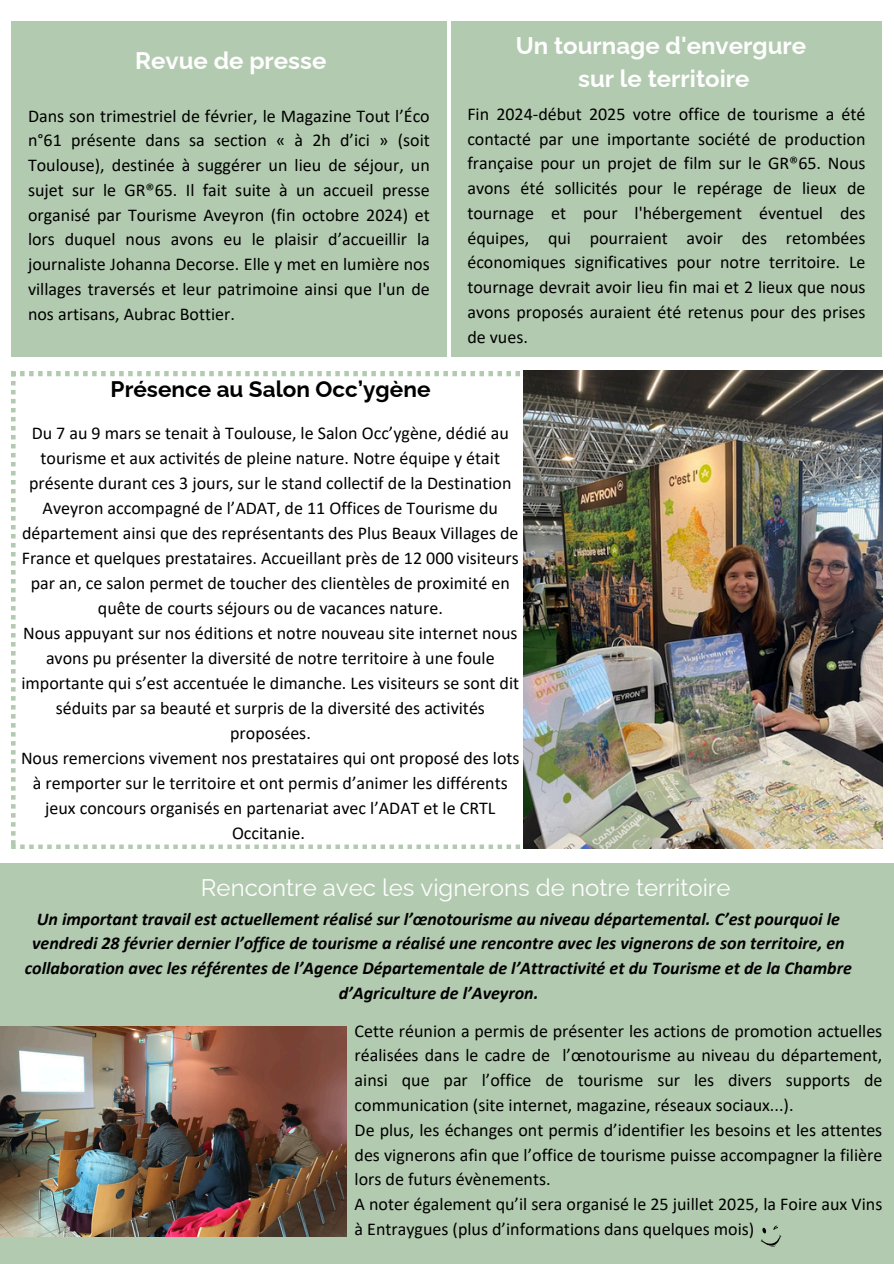
<style>
.page{position:relative;width:894px;height:1264px;background:#fff}
.page>*{position:absolute;margin:0;border:0;box-sizing:border-box;transform-origin:0 0}
.t1{font:700 24px/32.7px "Raleway";color:#fff;text-align:center}
.t2{font:24px "Raleway";color:#fff}
.t3{font:700 22.5px "Raleway";color:#000}
.t4{font:18px/24.8px "Calibri";color:#000;text-align:justify}
.t5{font:italic 700 18px/24.8px "Calibri";color:#000;text-align:center}
</style>
<div class="page">
<div style="left:0;top:863px;width:893px;height:400px;background:#b2caaf"></div>
<img style="left:0;top:1026px;width:346px;height:210px">
<svg style="left:761px;top:1225px;width:20px;height:21px"></svg>
<div style="left:11px;top:21px;width:435px;height:336px;background:#b2caaf"></div>
<div style="left:451px;top:21px;width:430px;height:336px;background:#b2caaf"></div>
<svg style="left:11px;top:372px;width:509px;height:477px"></svg>
<img style="left:523px;top:370px;width:359px;height:479px">
<h1 class="t1" style="left:135px;top:44px;width:193px">Revue de presse</h1>
<p class="t4" style="left:28px;top:105px;width:403px">Dans son trimestriel de février, le Magazine Tout l’Éco n°61 présente dans sa section « à 2h d’ici » (soit Toulouse), destinée à suggérer un lieu de séjour, un sujet sur le GR®65. Il fait suite à un accueil presse organisé par Tourisme Aveyron (fin octobre 2024) et lors duquel nous avons eu le plaisir d’accueillir la journaliste Johanna Decorse. Elle y met en lumière nos villages traversés et leur patrimoine ainsi que l'un de nos artisans, Aubrac Bottier.</p>
<h1 class="t1" style="left:515px;top:29px;width:292px">Un tournage d'envergure sur le territoire</h1>
<p class="t4" style="left:467px;top:103px;width:399px">Fin 2024-début 2025 votre office de tourisme a été contacté par une importante société de production française pour un projet de film sur le GR®65. Nous avons été sollicités pour le repérage de lieux de tournage et pour l'hébergement éventuel des équipes, qui pourraient avoir des retombées économiques significatives pour notre territoire. Le tournage devrait avoir lieu fin mai et 2 lieux que nous avons proposés auraient été retenus pour des prises de vues.</p>
<p class="t3" style="left:111px;top:376px;width:321px">Présence au Salon Occ’ygène</p>
<h1 class="t4" style="left:22px;top:422px;width:498px;text-align:center">Du 7 au 9 mars se tenait à Toulouse, le Salon Occ’ygène, dédié au tourisme et aux activités de pleine nature. Notre équipe y était présente durant ces 3 jours, sur le stand collectif de la Destination Aveyron accompagné de l’ADAT, de 11 Offices de Tourisme du département ainsi que des représentants des Plus Beaux Villages de France et quelques prestataires. Accueillant près de 12 000 visiteurs par an, ce salon permet de toucher des clientèles de proximité en quête de courts séjours ou de vacances nature.</h1>
<p class="t4" style="left:21px;top:622px;width:499px;text-align:center">Nous appuyant sur nos éditions et notre nouveau site internet nous avons pu présenter la diversité de notre territoire à une foule importante qui s’est accentuée le dimanche. Les visiteurs se sont dit séduits par sa beauté et surpris de la diversité des activités proposées.</p>
<p class="t4" style="left:21px;top:747px;width:500px;text-align:center">Nous remercions vivement nos prestataires qui ont proposé des lots à remporter sur le territoire et ont permis d’animer les différents jeux concours organisés en partenariat avec l’ADAT et le CRTL Occitanie.</p>
<p class="t2" style="left:201px;top:873px;width:531px">Rencontre avec les vignerons de notre territoire</p>
<h2 class="t5" style="left:25px;top:907px;width:828px">Un important travail est actuellement réalisé sur l’œnotourisme au niveau départemental. C’est pourquoi le vendredi 28 février dernier l’office de tourisme a réalisé une rencontre avec les vignerons de son territoire, en collaboration avec les référentes de l’Agence Départementale de l’Attractivité et du Tourisme et de la Chambre d’Agriculture de l’Aveyron.</h2>
<h3 class="t4" style="left:354px;top:1019px;width:529px">Cette réunion a permis de présenter les actions de promotion actuelles réalisées dans le cadre de l’œnotourisme au niveau du département, ainsi que par l’office de tourisme sur les divers supports de communication (site internet, magazine, réseaux sociaux...).</h3>
<p class="t4" style="left:354px;top:1118px;width:529px">De plus, les échanges ont permis d’identifier les besoins et les attentes des vignerons afin que l’office de tourisme puisse accompagner la filière lors de futurs évènements.</p>
<p class="t4" style="left:354px;top:1193px;width:529px">A noter également qu’il sera organisé le 25 juillet 2025, la Foire aux Vins à Entraygues (plus d’informations dans quelques mois)</p>
</div>
